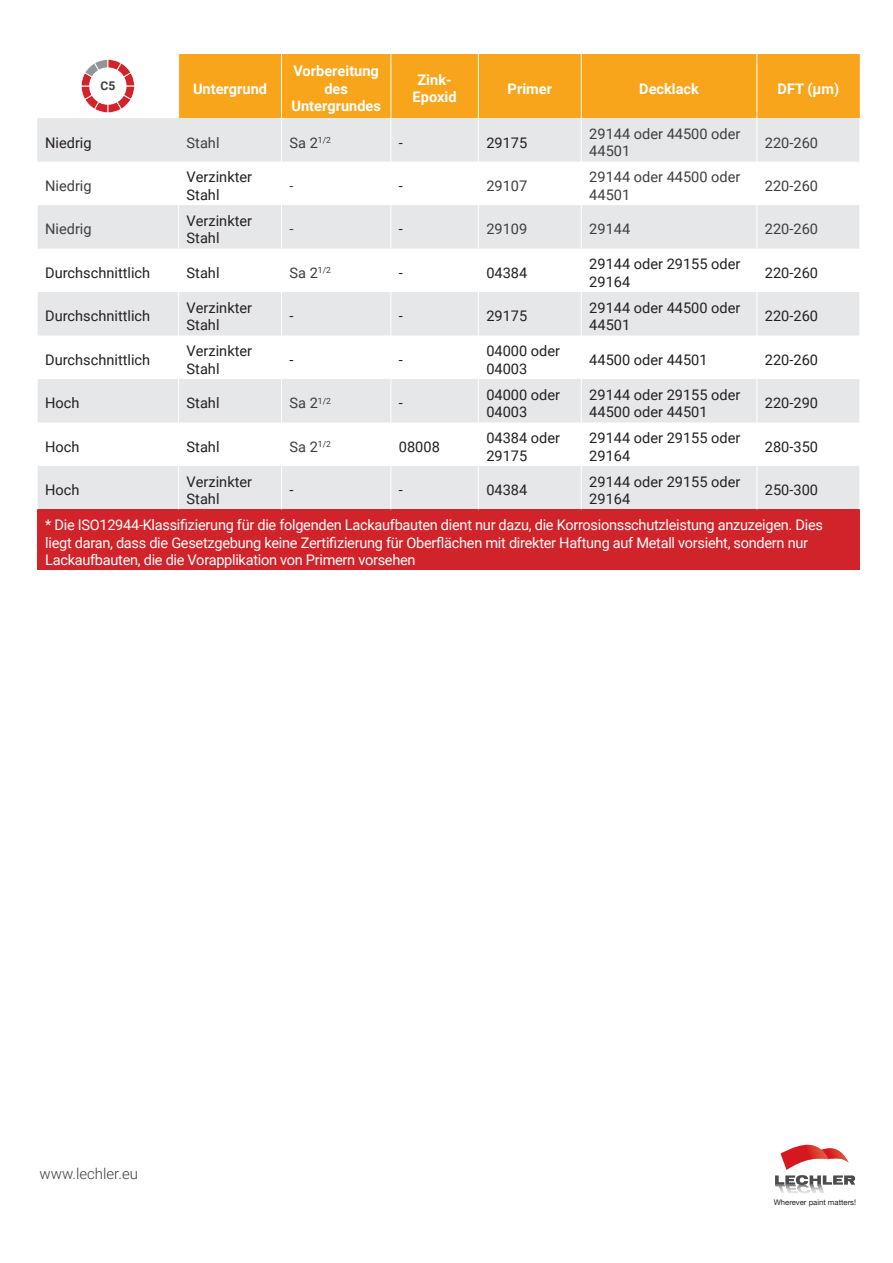
<style>
.page{position:relative;width:893px;height:1263px;background:#fff}
.page>*{position:absolute;margin:0;border:0;box-sizing:border-box;transform-origin:0 0}
.t1{font:300 15px "Roboto";color:#3e3e3f}
.t2{font:14.55px/17.5px "Roboto";color:#231f20}
.t3{font:14.55px/17.5px "Roboto";letter-spacing:-.02em;color:#fff}
.t4{font:14.55px/17.5px "Roboto";color:#3e3e3f}
.t5{font:700 14.55px/17.5px "Roboto";color:#fff;text-align:center}
.t6{font:700 12px "Roboto";color:#3e3e3f}
.t7{font:7.65px "Helvetica Neue";color:#231f20}
</style>
<div class="page">
<div style="left:179px;top:54px;width:681px;height:64px;background:#f9a51b"></div>
<svg style="left:37px;top:118px;width:822px;height:391px;fill:#e6e7e9"></svg>
<div style="left:37px;top:509px;width:823px;height:61px;background:#d1232a"></div>
<hr style="left:281px;top:118px;width:1px;height:44px;background:#fff">
<hr style="left:391px;top:118px;width:1px;height:44px;background:#fff">
<hr style="left:478px;top:118px;width:1px;height:44px;background:#fff">
<hr style="left:581px;top:118px;width:1px;height:44px;background:#fff">
<hr style="left:757px;top:118px;width:1px;height:44px;background:#fff">
<hr style="left:37px;top:162px;width:1px;height:43px;background:#fff">
<hr style="left:178px;top:162px;width:1px;height:43px;background:#fff">
<hr style="left:281px;top:162px;width:1px;height:43px;background:#fff">
<hr style="left:391px;top:162px;width:1px;height:43px;background:#fff">
<hr style="left:478px;top:162px;width:1px;height:43px;background:#fff">
<hr style="left:581px;top:162px;width:1px;height:43px;background:#fff">
<hr style="left:757px;top:162px;width:1px;height:43px;background:#fff">
<hr style="left:37px;top:205px;width:1px;height:44px;background:#fff">
<hr style="left:178px;top:205px;width:1px;height:44px;background:#fff">
<hr style="left:281px;top:205px;width:1px;height:44px;background:#fff">
<hr style="left:391px;top:205px;width:1px;height:44px;background:#fff">
<hr style="left:478px;top:205px;width:1px;height:44px;background:#fff">
<hr style="left:581px;top:205px;width:1px;height:44px;background:#fff">
<hr style="left:757px;top:205px;width:1px;height:44px;background:#fff">
<hr style="left:37px;top:249px;width:1px;height:43px;background:#fff">
<hr style="left:178px;top:249px;width:1px;height:43px;background:#fff">
<hr style="left:281px;top:249px;width:1px;height:43px;background:#fff">
<hr style="left:391px;top:249px;width:1px;height:43px;background:#fff">
<hr style="left:478px;top:249px;width:1px;height:43px;background:#fff">
<hr style="left:581px;top:249px;width:1px;height:43px;background:#fff">
<hr style="left:757px;top:249px;width:1px;height:43px;background:#fff">
<hr style="left:37px;top:292px;width:1px;height:43px;background:#fff">
<hr style="left:178px;top:292px;width:1px;height:43px;background:#fff">
<hr style="left:281px;top:292px;width:1px;height:43px;background:#fff">
<hr style="left:391px;top:292px;width:1px;height:43px;background:#fff">
<hr style="left:478px;top:292px;width:1px;height:43px;background:#fff">
<hr style="left:581px;top:292px;width:1px;height:43px;background:#fff">
<hr style="left:757px;top:292px;width:1px;height:43px;background:#fff">
<hr style="left:37px;top:335px;width:1px;height:44px;background:#fff">
<hr style="left:178px;top:335px;width:1px;height:44px;background:#fff">
<hr style="left:281px;top:335px;width:1px;height:44px;background:#fff">
<hr style="left:391px;top:335px;width:1px;height:44px;background:#fff">
<hr style="left:478px;top:335px;width:1px;height:44px;background:#fff">
<hr style="left:581px;top:335px;width:1px;height:44px;background:#fff">
<hr style="left:757px;top:335px;width:1px;height:44px;background:#fff">
<hr style="left:37px;top:379px;width:1px;height:43px;background:#fff">
<hr style="left:178px;top:379px;width:1px;height:43px;background:#fff">
<hr style="left:281px;top:379px;width:1px;height:43px;background:#fff">
<hr style="left:391px;top:379px;width:1px;height:43px;background:#fff">
<hr style="left:478px;top:379px;width:1px;height:43px;background:#fff">
<hr style="left:581px;top:379px;width:1px;height:43px;background:#fff">
<hr style="left:757px;top:379px;width:1px;height:43px;background:#fff">
<hr style="left:37px;top:422px;width:1px;height:44px;background:#fff">
<hr style="left:178px;top:422px;width:1px;height:44px;background:#fff">
<hr style="left:281px;top:422px;width:1px;height:44px;background:#fff">
<hr style="left:391px;top:422px;width:1px;height:44px;background:#fff">
<hr style="left:478px;top:422px;width:1px;height:44px;background:#fff">
<hr style="left:581px;top:422px;width:1px;height:44px;background:#fff">
<hr style="left:757px;top:422px;width:1px;height:44px;background:#fff">
<hr style="left:37px;top:466px;width:1px;height:43px;background:#fff">
<hr style="left:178px;top:466px;width:1px;height:43px;background:#fff">
<hr style="left:281px;top:466px;width:1px;height:43px;background:#fff">
<hr style="left:391px;top:466px;width:1px;height:43px;background:#fff">
<hr style="left:478px;top:466px;width:1px;height:43px;background:#fff">
<hr style="left:581px;top:466px;width:1px;height:43px;background:#fff">
<hr style="left:757px;top:466px;width:1px;height:43px;background:#fff">
<hr style="left:281px;top:54px;width:1px;height:64px;background:#fff">
<hr style="left:391px;top:54px;width:1px;height:64px;background:#fff">
<hr style="left:478px;top:54px;width:1px;height:64px;background:#fff">
<hr style="left:581px;top:54px;width:1px;height:64px;background:#fff">
<hr style="left:757px;top:54px;width:1px;height:64px;background:#fff">
<svg style="left:81px;top:59px;width:54px;height:54px"></svg>
<div style="left:89px;top:67px;width:38px;height:38px;background:#fff;border-radius:50%"></div>
<hr style="left:775px;top:1185px;width:49px;height:1px;background:#828487">
<hr style="left:775px;top:1186px;width:49px;height:1px;background:#9b9ca0">
<hr style="left:775px;top:1187px;width:49px;height:1px;background:#adaeb2">
<hr style="left:775px;top:1188px;width:49px;height:1px;background:#bbbcbf">
<hr style="left:775px;top:1189px;width:49px;height:1px;background:#cbccce">
<hr style="left:775px;top:1190px;width:49px;height:1px;background:#d4d5d7">
<hr style="left:775px;top:1191px;width:49px;height:1px;background:#dcdddf">
<hr style="left:775px;top:1192px;width:49px;height:1px;background:#e4e5e7">
<hr style="left:775px;top:1193px;width:49px;height:1px;background:#e4e5e7">
<svg style="left:775px;top:1145px;width:80px;height:40px"></svg>
<p class="t6" style="left:100px;top:78px;width:16px">C5</p>
<p class="t5" style="left:193px;top:79px;width:76px">Untergrund</p>
<p class="t5" style="left:291px;top:62px;width:91px">Vorbereitung des<br>Untergrundes</p>
<p class="t5" style="left:413px;top:70px;width:45px">Zink-<br>Epoxid</p>
<p class="t5" style="left:508px;top:79px;width:46px">Primer</p>
<p class="t5" style="left:639px;top:79px;width:61px">Decklack</p>
<p class="t5" style="left:777px;top:79px;width:63px">DFT (µm)</p>
<p class="t2" style="left:45px;top:133px;width:48px">Niedrig</p>
<p class="t4" style="left:187px;top:133px;width:34px">Stahl</p>
<p class="t4" style="left:290px;top:133px;width:43px">Sa 2<sup>1/2</sup></p>
<p class="t2" style="left:399px;top:133px;width:6px">-</p>
<p class="t2" style="left:486px;top:133px;width:42px">29175</p>
<p class="t4" style="left:589px;top:124px;width:153px">29144 oder 44500 oder<br>44501</p>
<p class="t4" style="left:765px;top:133px;width:55px">220-260</p>
<p class="t4" style="left:45px;top:177px;width:48px">Niedrig</p>
<p class="t2" style="left:187px;top:168px;width:67px">Verzinkter<br>Stahl</p>
<p class="t4" style="left:290px;top:177px;width:6px">-</p>
<p class="t2" style="left:399px;top:177px;width:6px">-</p>
<p class="t4" style="left:486px;top:177px;width:42px">29107</p>
<p class="t4" style="left:589px;top:168px;width:153px">29144 oder 44500 oder<br>44501</p>
<p class="t4" style="left:765px;top:177px;width:55px">220-260</p>
<p class="t4" style="left:45px;top:220px;width:48px">Niedrig</p>
<p class="t2" style="left:187px;top:211px;width:67px">Verzinkter<br>Stahl</p>
<p class="t4" style="left:290px;top:220px;width:6px">-</p>
<p class="t2" style="left:399px;top:220px;width:6px">-</p>
<p class="t4" style="left:486px;top:220px;width:42px">29109</p>
<p class="t4" style="left:589px;top:220px;width:42px">29144</p>
<p class="t4" style="left:765px;top:220px;width:55px">220-260</p>
<p class="t2" style="left:45px;top:263px;width:107px">Durchschnittlich</p>
<p class="t2" style="left:187px;top:263px;width:34px">Stahl</p>
<p class="t4" style="left:290px;top:263px;width:43px">Sa 2<sup>1/2</sup></p>
<p class="t2" style="left:399px;top:263px;width:6px">-</p>
<p class="t2" style="left:486px;top:263px;width:42px">04384</p>
<p class="t2" style="left:589px;top:255px;width:153px">29144 oder 29155 oder<br>29164</p>
<p class="t2" style="left:765px;top:263px;width:55px">220-260</p>
<p class="t2" style="left:45px;top:307px;width:107px">Durchschnittlich</p>
<p class="t2" style="left:187px;top:298px;width:67px">Verzinkter<br>Stahl</p>
<p class="t2" style="left:290px;top:307px;width:6px">-</p>
<p class="t2" style="left:399px;top:307px;width:6px">-</p>
<p class="t2" style="left:486px;top:307px;width:42px">29175</p>
<p class="t2" style="left:589px;top:298px;width:153px">29144 oder 44500 oder<br>44501</p>
<p class="t2" style="left:765px;top:307px;width:55px">220-260</p>
<p class="t2" style="left:45px;top:350px;width:107px">Durchschnittlich</p>
<p class="t2" style="left:187px;top:342px;width:67px">Verzinkter<br>Stahl</p>
<p class="t2" style="left:290px;top:350px;width:6px">-</p>
<p class="t2" style="left:399px;top:350px;width:6px">-</p>
<p class="t2" style="left:45px;top:394px;width:36px">Hoch</p>
<p class="t2" style="left:187px;top:394px;width:34px">Stahl</p>
<p class="t4" style="left:290px;top:394px;width:43px">Sa 2<sup>1/2</sup></p>
<p class="t2" style="left:399px;top:394px;width:6px">-</p>
<p class="t2" style="left:486px;top:342px;width:75px">04000 oder<br>04003</p>
<p class="t2" style="left:589px;top:350px;width:120px">44500 oder 44501</p>
<p class="t2" style="left:765px;top:350px;width:55px">220-260</p>
<p class="t2" style="left:486px;top:385px;width:75px">04000 oder<br>04003</p>
<p class="t2" style="left:589px;top:385px;width:153px">29144 oder 29155 oder<br>44500 oder 44501</p>
<p class="t2" style="left:765px;top:394px;width:55px">220-290</p>
<p class="t2" style="left:45px;top:437px;width:36px">Hoch</p>
<p class="t2" style="left:187px;top:437px;width:34px">Stahl</p>
<p class="t4" style="left:290px;top:437px;width:43px">Sa 2<sup>1/2</sup></p>
<p class="t2" style="left:399px;top:437px;width:42px">08008</p>
<p class="t2" style="left:486px;top:429px;width:75px">04384 oder<br>29175</p>
<p class="t2" style="left:589px;top:429px;width:153px">29144 oder 29155 oder<br>29164</p>
<p class="t2" style="left:765px;top:437px;width:55px">280-350</p>
<p class="t2" style="left:45px;top:481px;width:36px">Hoch</p>
<p class="t2" style="left:187px;top:472px;width:67px">Verzinkter<br>Stahl</p>
<p class="t2" style="left:290px;top:481px;width:6px">-</p>
<p class="t2" style="left:399px;top:481px;width:6px">-</p>
<p class="t2" style="left:486px;top:481px;width:42px">04384</p>
<p class="t2" style="left:589px;top:472px;width:153px">29144 oder 29155 oder<br>29164</p>
<p class="t2" style="left:765px;top:481px;width:55px">250-300</p>
<p class="t3" style="left:45px;top:515px;width:779px">* Die ISO12944-Klassifizierung für die folgenden Lackaufbauten dient nur dazu, die Korrosionsschutzleistung anzuzeigen. Dies liegt daran, dass die Gesetzgebung keine Zertifizierung für Oberflächen mit direkter Haftung auf Metall vorsieht, sondern nur<br>Lackaufbauten, die die Vorapplikation von Primern vorsehen</p>
<p class="t1" style="left:39px;top:1163px;width:100px">www.lechler.eu</p>
<p class="t7" style="left:774px;top:1197px;width:84px">Wherever paint matters!</p>
</div>
